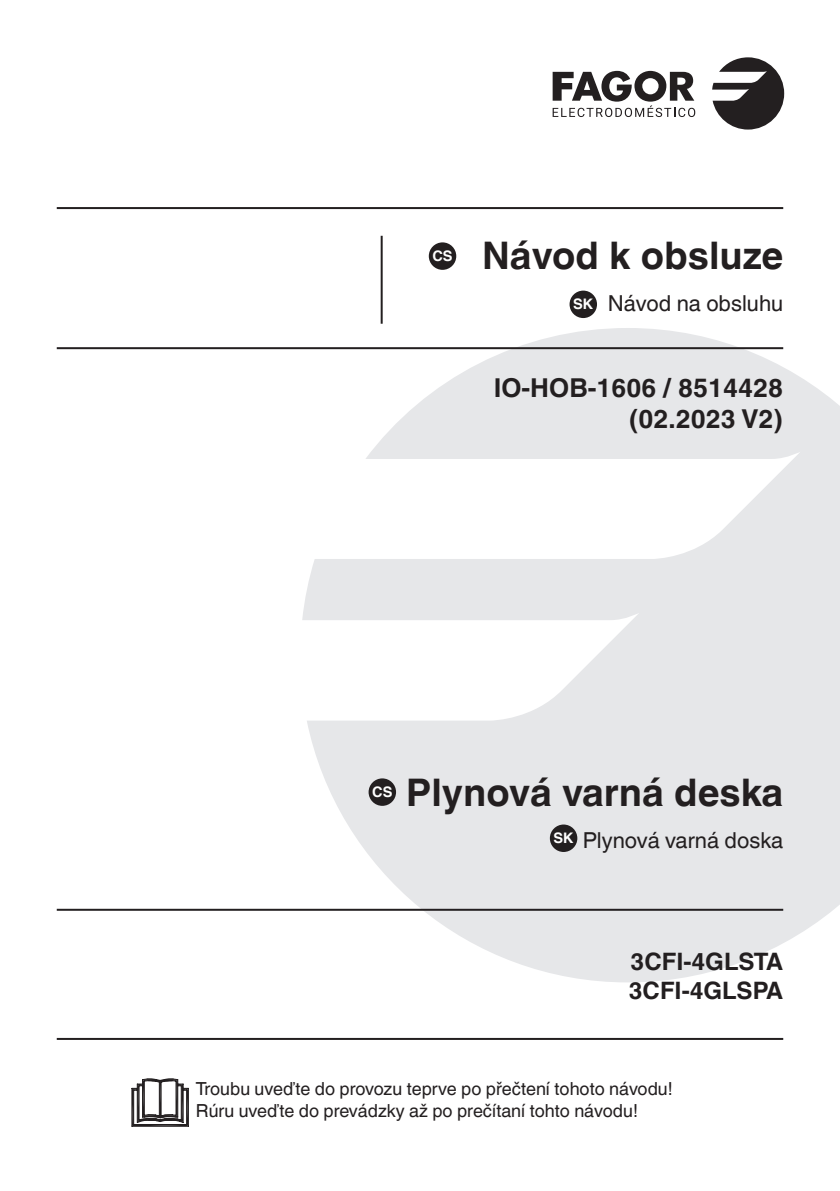
<style>
.page{position:relative;width:840px;height:1191px;background:#fff}
.page>*{position:absolute;margin:0;border:0;box-sizing:border-box;transform-origin:0 0}
.t1{font:700 38px "Helvetica World";color:#231f20}
.t2{font:700 26px/31.2px "Helvetica World";color:#231f20;text-align:right}
.t3{font:700 24px/28.8px "Helvetica World";color:#231f20}
.t4{font:22px "Helvetica World";color:#231f20}
.t5{font:18px/21.6px "Helvetica World";color:#231f20}
.t6{font:700 14.6px "Helvetica World";color:#fff}
</style>
<div class="page">
<svg style="left:302px;top:328px;width:537px;height:654px;fill:#e6e7e9"></svg>
<hr style="left:57px;top:207px;width:725px;height:2px;background:#231f20">
<hr style="left:57px;top:347px;width:725px;height:2px;background:#231f20">
<hr style="left:57px;top:1038px;width:725px;height:2px;background:#231f20">
<hr style="left:57px;top:908px;width:725px;height:2px;background:#231f20">
<hr style="left:380px;top:236px;width:2px;height:88px;background:#231f20">
<div style="left:368px;top:778px;width:28px;height:28px;background:#231f20;border-radius:50%"></div>
<div style="left:549px;top:824px;width:28px;height:28px;background:#231f20;border-radius:50%"></div>
<div style="left:428px;top:242px;width:28px;height:28px;background:#231f20;border-radius:50%"></div>
<div style="left:569px;top:290px;width:27px;height:28px;background:#231f20;border-radius:50%"></div>
<svg style="left:131px;top:1078px;width:58px;height:48px"></svg>
<svg style="left:712px;top:57px;width:71px;height:73px"></svg>
<svg style="left:552px;top:71px;width:142px;height:46px"></svg>
<p class="t6" style="left:432px;top:248px;width:22px">CS</p>
<h1 class="t1" style="left:482px;top:234px;width:302px">Návod k obsluze</h1>
<p class="t6" style="left:573px;top:296px;width:22px">SK</p>
<p class="t4" style="left:607px;top:290px;width:177px">Návod na obsluhu</p>
<h2 class="t2" style="left:493px;top:372px;width:291px">IO-HOB-1606 / 8514428 (02.2023 V2)</h2>
<p class="t6" style="left:372px;top:783px;width:22px">CS</p>
<h1 class="t1" style="left:406px;top:770px;width:378px">Plynová varná deska</h1>
<p class="t4" style="left:553px;top:827px;width:231px"><sup>SK</sup> Plynová varná doska</p>
<h3 class="t3" style="left:628px;top:947px;width:156px">3CFI-4GLSTA<br>3CFI-4GLSPA</h3>
<p class="t5" style="left:196px;top:1078px;width:478px">Troubu uveďte do provozu teprve po přečtení tohoto návodu!<br>Rúru uveďte do prevádzky až po prečítaní tohto návodu!</p>
</div>
